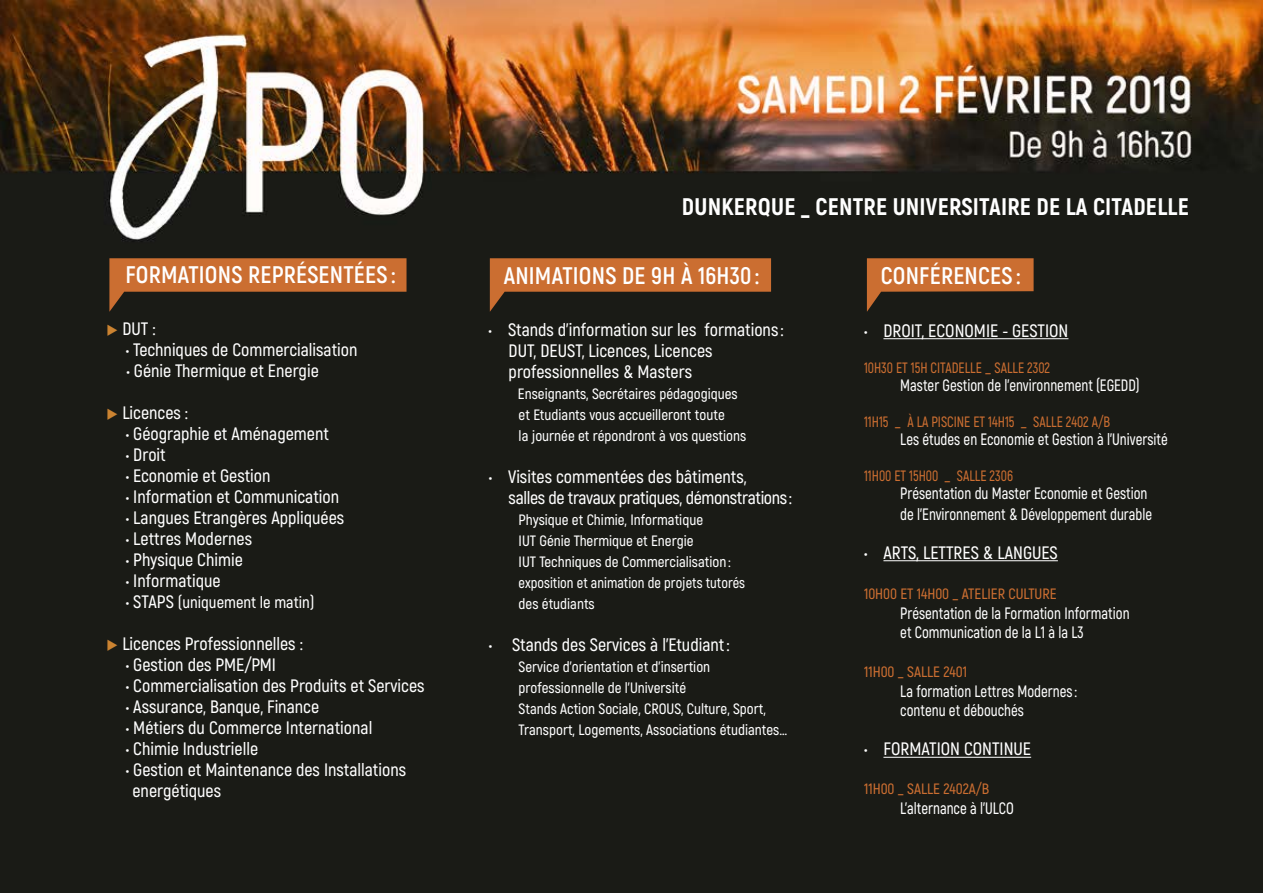
<style>
.page{position:relative;width:1263px;height:893px;background:#fff}
.page>*{position:absolute;margin:0;border:0;box-sizing:border-box;transform-origin:0 0}
.t1{font:700 24px "Akrobat";letter-spacing:.01em;color:#fff}
.t2{font:800 24px "Akrobat";letter-spacing:.01em;color:#fff}
.t3{font:600 18px/21px "Akrobat";color:#fff}
.t4{font:600 18px/21px "Akrobat";letter-spacing:-.02em;color:#fff}
.t5{font:600 16.5px/19.5px "Akrobat";color:#fff;scale:.9 1}
.t6{font:600 16.5px "Akrobat";color:#fff}
.t7{font:600 15px/21px "Akrobat";color:#fff}
.t8{font:600 15px "Akrobat";color:#cb6e31;scale:.9 1}
.t9{font:600 15px "Akrobat";color:#cb6e31}
.s1{color:#cb8331}
.s2{font-size:18px}
</style>
<div class="page">
<img style="left:0;top:0;width:1263px;height:893px">
<svg style="left:109px;top:258px;width:297px;height:54px;background:#894f26"></svg>
<svg style="left:490px;top:258px;width:281px;height:54px;background:#894f26"></svg>
<svg style="left:867px;top:258px;width:166px;height:54px;background:#894f27"></svg>
<hr style="left:883px;top:338px;width:185px;height:1px;background:#fff">
<hr style="left:883px;top:560px;width:175px;height:1px;background:#fff">
<hr style="left:883px;top:757px;width:148px;height:1px;background:#fff">
<h1 class="t2" style="left:682px;top:191px;width:508px">DUNKERQUE _ CENTRE UNIVERSITAIRE DE LA CITADELLE</h1>
<h1 class="t1" style="left:125px;top:260px;width:272px">FORMATIONS REPRÉSENTÉES :</h1>
<h1 class="t1" style="left:504px;top:261px;width:257px">ANIMATIONS DE 9H À 16H30 :</h1>
<h1 class="t1" style="left:881px;top:261px;width:141px">CONFÉRENCES :</h1>
<p class="t3" style="left:107px;top:318px;width:51px"><span class="s1">◆</span> DUT :</p>
<p class="t3" style="left:126px;top:339px;width:233px">• Techniques de Commercialisation</p>
<p class="t3" style="left:127px;top:360px;width:194px">• Génie Thermique et Energie</p>
<p class="t3" style="left:107px;top:402px;width:83px"><span class="s1">◆</span> Licences :</p>
<p class="t3" style="left:126px;top:423px;width:205px">• Géographie et Aménagement</p>
<p class="t3" style="left:126px;top:444px;width:41px">• Droit</p>
<p class="t3" style="left:126px;top:465px;width:146px">• Economie et Gestion</p>
<p class="t3" style="left:126px;top:486px;width:215px">• Information et Communication</p>
<p class="t3" style="left:126px;top:507px;width:220px">• Langues Etrangères Appliquées</p>
<p class="t3" style="left:126px;top:528px;width:128px">• Lettres Modernes</p>
<p class="t3" style="left:126px;top:549px;width:118px">• Physique Chimie</p>
<p class="t3" style="left:126px;top:570px;width:96px">• Informatique</p>
<p class="t6" style="left:126px;top:592px;width:190px"><span class="s2">• STAPS</span> (uniquement le matin)</p>
<p class="t3" style="left:107px;top:633px;width:198px"><span class="s1">◆</span> Licences Professionnelles :</p>
<p class="t3" style="left:126px;top:654px;width:152px">• Gestion des PME/PMI</p>
<p class="t3" style="left:126px;top:675px;width:300px">• Commercialisation des Produits et Services</p>
<p class="t3" style="left:126px;top:696px;width:195px">• Assurance, Banque, Finance</p>
<p class="t3" style="left:126px;top:717px;width:248px">• Métiers du Commerce International</p>
<p class="t3" style="left:126px;top:738px;width:134px">• Chimie Industrielle</p>
<p class="t3" style="left:133px;top:759px;width:275px;text-indent:-7px">• Gestion et Maintenance des Installations energétiques</p>
<p class="t3" style="left:509px;top:319px;width:277px;text-indent:-20px">• Stands d’information sur les formations :<br>DUT, DEUST, Licences, Licences professionnelles &amp; Masters</p>
<p class="t7" style="left:518px;top:383px;width:230px">Enseignants, Secrétaires pédagogiques et Etudiants vous accueilleront toute<br>la journée et répondront à vos questions</p>
<p class="t4" style="left:509px;top:466px;width:285px;text-indent:-20px">• Visites commentées des bâtiments,<br>salles de travaux pratiques, démonstrations:</p>
<p class="t7" style="left:519px;top:509px;width:228px">Physique et Chimie, Informatique<br>IUT Génie Thermique et Energie<br>IUT Techniques de Commercialisation : exposition et animation de projets tutorés des étudiants</p>
<p class="t3" style="left:489px;top:634px;width:243px">• Stands des Services à l’Etudiant:</p>
<p class="t7" style="left:519px;top:656px;width:270px">Service d’orientation et d’insertion professionnelle de l’Université<br>Stands Action Sociale, CROUS, Culture, Sport, Transport, Logements, Associations étudiantes…</p>
<p class="t3" style="left:864px;top:320px;width:206px">• DROIT, ECONOMIE - GESTION</p>
<p class="t8" style="left:864px;top:359px;width:208px">10H30 ET 15H CITADELLE _ SALLE 2302</p>
<p class="t5" style="left:900px;top:375px;width:267px">Master Gestion de l’environnement (EGEDD)</p>
<p class="t8" style="left:864px;top:413px;width:275px">11H15 _ À LA PISCINE ET 14H15 _ SALLE 2402 A/B</p>
<p class="t5" style="left:900px;top:429px;width:299px">Les études en Economie et Gestion à l’Université</p>
<p class="t8" style="left:864px;top:467px;width:167px">11H00 ET 15H00 _ SALLE 2306</p>
<p class="t5" style="left:900px;top:483px;width:281px;line-height:21px">Présentation du Master Economie et Gestion de l’Environnement &amp; Développement durable</p>
<p class="t3" style="left:864px;top:542px;width:195px">• ARTS, LETTRES &amp; LANGUES</p>
<p class="t9" style="left:864px;top:585px;width:194px">10H00 ET 14H00 _ ATELIER CULTURE</p>
<p class="t5" style="left:900px;top:603px;width:256px">Présentation de la Formation Information et Communication de la L1 à la L3</p>
<p class="t9" style="left:864px;top:663px;width:105px">11H00 _ SALLE 2401</p>
<p class="t5" style="left:900px;top:681px;width:198px">La formation Lettres Modernes : contenu et débouchés</p>
<p class="t3" style="left:864px;top:739px;width:169px">• FORMATION CONTINUE</p>
<p class="t9" style="left:864px;top:780px;width:127px">11H00 _ SALLE 2402A/B</p>
<p class="t5" style="left:900px;top:798px;width:128px">L’alternance à l’ULCO</p>
</div>
